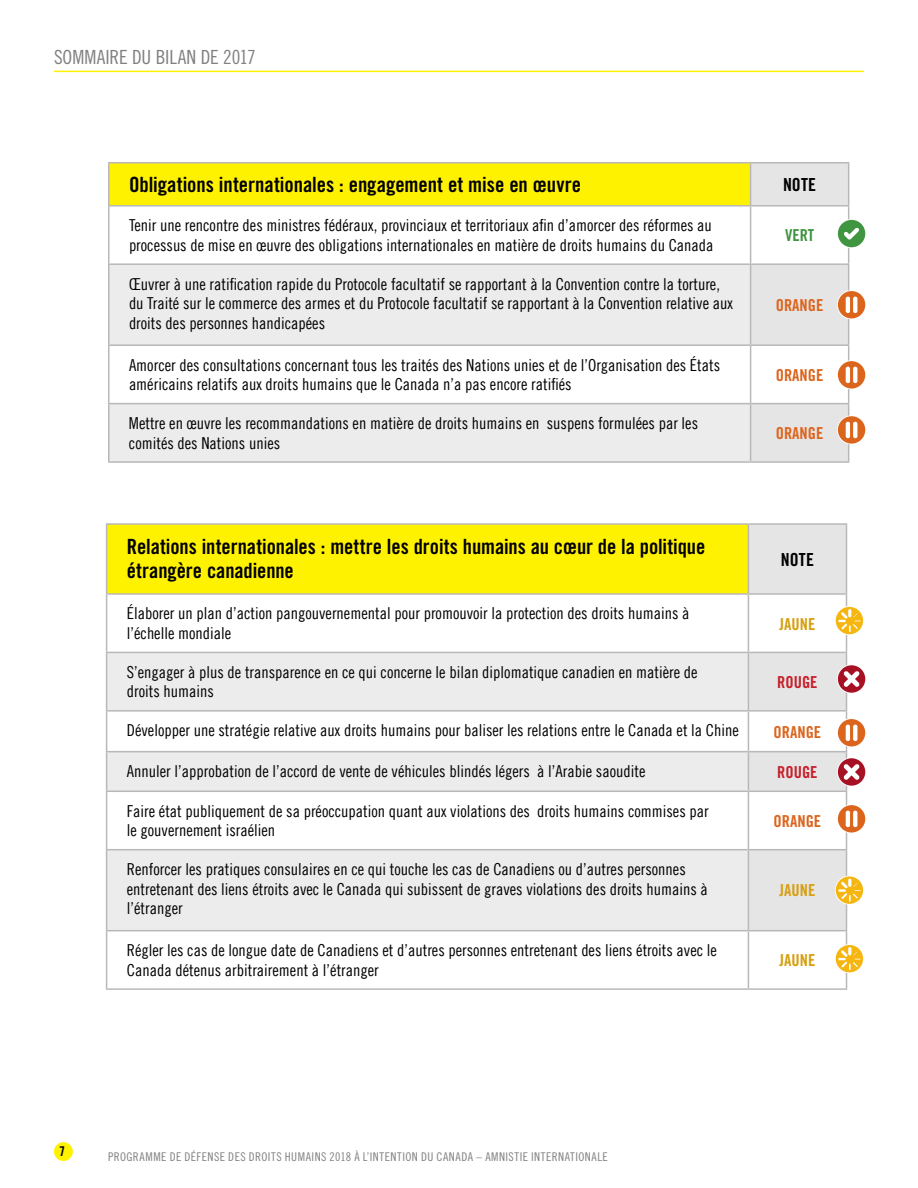
<style>
.page{position:relative;width:918px;height:1188px;background:#fff}
.page>*{position:absolute;margin:0;border:0;box-sizing:border-box;transform-origin:0 0}
.t1{font:21px/24px "Trade Gothic Bold Cond Twenty";letter-spacing:-.005em;color:#000}
.t2{font:19.5px "Trade Gothic Cond Eighteen";letter-spacing:-.005em;color:#817f80}
.t3{font:18px "Trade Gothic Bold Cond Twenty";letter-spacing:.015em;color:#000}
.t4{font:16.5px/19.5px "Amnesty Trade Gothic Cn 18";color:#000}
.t5{font:16.5px "Trade Gothic Bold Cond Twenty";color:#dc651e}
.t6{font:16.5px "Trade Gothic Bold Cond Twenty";color:#d79f10}
.t7{font:16.5px "Trade Gothic Bold Cond Twenty";color:#c7202b}
.t8{font:16.5px "Trade Gothic Bold Cond Twenty";color:#409541}
.t9{font:13.5px "Amnesty Trade Gothic Bd Cn 20";color:#000}
.t10{font:12px "Trade Gothic Cond Eighteen";letter-spacing:.04em;color:#817f80}
</style>
<div class="page">
<div style="left:54px;top:1142px;width:19px;height:19px;background:#fff200;border-radius:50%"></div>
<hr style="left:54px;top:71px;width:810px;height:1px;background:#fff200">
<div style="left:109px;top:163px;width:642px;height:43px;background:#fff200"></div>
<svg style="left:110px;top:265px;width:640px;height:196px;fill:#edecec"></svg>
<hr style="left:108px;top:162px;width:643px;height:2px;background:#b9b8b9">
<hr style="left:108px;top:164px;width:2px;height:41px;background:#b9b8b9">
<hr style="left:751px;top:162px;width:98px;height:2px;background:#b9b8b9">
<hr style="left:750px;top:164px;width:1px;height:41px;background:#b9b8b9">
<hr style="left:108px;top:205px;width:643px;height:2px;background:#b9b8b9">
<hr style="left:108px;top:207px;width:2px;height:56px;background:#b9b8b9">
<hr style="left:750px;top:207px;width:1px;height:56px;background:#b9b8b9">
<hr style="left:108px;top:263px;width:643px;height:2px;background:#b9b8b9">
<hr style="left:108px;top:265px;width:2px;height:79px;background:#b9b8b9">
<hr style="left:750px;top:265px;width:1px;height:79px;background:#b9b8b9">
<hr style="left:108px;top:344px;width:643px;height:2px;background:#b9b8b9">
<hr style="left:108px;top:346px;width:2px;height:57px;background:#b9b8b9">
<hr style="left:750px;top:346px;width:1px;height:57px;background:#b9b8b9">
<hr style="left:108px;top:403px;width:643px;height:1px;background:#b9b8b9">
<hr style="left:108px;top:404px;width:2px;height:57px;background:#b9b8b9">
<hr style="left:750px;top:404px;width:1px;height:57px;background:#b9b8b9">
<hr style="left:108px;top:461px;width:643px;height:2px;background:#b9b8b9">
<hr style="left:751px;top:461px;width:98px;height:2px;background:#b9b8b9">
<div style="left:107px;top:524px;width:641px;height:70px;background:#fff200"></div>
<svg style="left:107px;top:595px;width:641px;height:393px"></svg>
<svg style="left:107px;top:653px;width:641px;height:277px;fill:#edecec"></svg>
<hr style="left:106px;top:523px;width:642px;height:2px;background:#b9b8b9">
<hr style="left:106px;top:525px;width:1px;height:68px;background:#b9b8b9">
<hr style="left:748px;top:523px;width:99px;height:2px;background:#b9b8b9">
<hr style="left:106px;top:593px;width:642px;height:2px;background:#b9b8b9">
<hr style="left:106px;top:595px;width:1px;height:57px;background:#b9b8b9">
<hr style="left:106px;top:652px;width:642px;height:1px;background:#b9b8b9">
<hr style="left:106px;top:653px;width:1px;height:57px;background:#b9b8b9">
<hr style="left:106px;top:710px;width:642px;height:2px;background:#b9b8b9">
<hr style="left:106px;top:712px;width:1px;height:39px;background:#b9b8b9">
<hr style="left:106px;top:751px;width:642px;height:1px;background:#b9b8b9">
<hr style="left:106px;top:752px;width:1px;height:39px;background:#b9b8b9">
<hr style="left:106px;top:791px;width:642px;height:1px;background:#b9b8b9">
<hr style="left:106px;top:792px;width:1px;height:57px;background:#b9b8b9">
<hr style="left:106px;top:849px;width:642px;height:1px;background:#b9b8b9">
<hr style="left:106px;top:850px;width:1px;height:80px;background:#b9b8b9">
<hr style="left:106px;top:930px;width:642px;height:1px;background:#b9b8b9">
<hr style="left:106px;top:931px;width:1px;height:57px;background:#b9b8b9">
<hr style="left:106px;top:988px;width:642px;height:2px;background:#b9b8b9">
<hr style="left:748px;top:988px;width:99px;height:2px;background:#b9b8b9">
<div style="left:837px;top:290px;width:29px;height:29px;border:2px solid #fff;border-radius:50%"></div>
<div style="left:837px;top:360px;width:29px;height:29px;border:2px solid #fff;border-radius:50%"></div>
<div style="left:837px;top:415px;width:29px;height:30px;border:2px solid #fff;border-radius:50%"></div>
<div style="left:837px;top:718px;width:29px;height:29px;border:2px solid #fff;border-radius:50%"></div>
<div style="left:837px;top:804px;width:29px;height:29px;border:2px solid #fff;border-radius:50%"></div>
<div style="left:837px;top:219px;width:29px;height:29px;border:2px solid #fff;border-radius:50%"></div>
<svg style="left:751px;top:163px;width:114px;height:299px"></svg>
<div style="left:837px;top:757px;width:29px;height:30px;border:2px solid #fff;border-radius:50%"></div>
<div style="left:837px;top:664px;width:29px;height:30px;border:2px solid #fff;border-radius:50%"></div>
<svg style="left:748px;top:524px;width:117px;height:465px"></svg>
<p class="t2" style="left:54px;top:45px;width:203px">SOMMAIRE DU BILAN DE 2017</p>
<p class="t1" style="left:129px;top:173px;width:454px">Obligations internationales : engagement et mise en œuvre</p>
<p class="t3" style="left:783px;top:174px;width:35px">NOTE</p>
<p class="t4" style="left:129px;top:215px;width:586px">Tenir une rencontre des ministres fédéraux, provinciaux et territoriaux afin d’amorcer des réformes au processus de mise en œuvre des obligations internationales en matière de droits humains du Canada</p>
<p class="t8" style="left:785px;top:225px;width:31px">VERT</p>
<p class="t4" style="left:129px;top:274px;width:605px">Œuvrer à une ratification rapide du Protocole facultatif se rapportant à la Convention contre la torture, du Traité sur le commerce des armes et du Protocole facultatif se rapportant à la Convention relative aux droits des personnes handicapées</p>
<p class="t5" style="left:776px;top:295px;width:49px">ORANGE</p>
<p class="t4" style="left:129px;top:355px;width:593px">Amorcer des consultations concernant tous les traités des Nations unies et de l’Organisation des États américains relatifs aux droits humains que le Canada n’a pas encore ratifiés</p>
<p class="t5" style="left:776px;top:365px;width:49px">ORANGE</p>
<p class="t4" style="left:129px;top:413px;width:571px">Mettre en œuvre les recommandations en matière de droits humains en suspens formulées par les comités des Nations unies</p>
<p class="t5" style="left:776px;top:423px;width:49px">ORANGE</p>
<p class="t1" style="left:127px;top:534px;width:580px">Relations internationales : mettre les droits humains au cœur de la politique étrangère canadienne</p>
<p class="t4" style="left:127px;top:604px;width:564px">Élaborer un plan d’action pangouvernemental pour promouvoir la protection des droits humains à l’échelle mondiale</p>
<p class="t3" style="left:781px;top:549px;width:35px">NOTE</p>
<p class="t6" style="left:780px;top:614px;width:37px">JAUNE</p>
<p class="t4" style="left:127px;top:662px;width:572px">S’engager à plus de transparence en ce qui concerne le bilan diplomatique canadien en matière de droits humains</p>
<p class="t7" style="left:777px;top:672px;width:42px">ROUGE</p>
<p class="t4" style="left:127px;top:720px;width:614px">Développer une stratégie relative aux droits humains pour baliser les relations entre le Canada et la Chine</p>
<p class="t5" style="left:774px;top:722px;width:49px">ORANGE</p>
<p class="t4" style="left:127px;top:761px;width:520px">Annuler l’approbation de l’accord de vente de véhicules blindés légers à l’Arabie saoudite</p>
<p class="t7" style="left:777px;top:762px;width:42px">ROUGE</p>
<p class="t4" style="left:127px;top:801px;width:583px">Faire état publiquement de sa préoccupation quant aux violations des droits humains commises par le gouvernement israélien</p>
<p class="t5" style="left:774px;top:811px;width:49px">ORANGE</p>
<p class="t4" style="left:127px;top:859px;width:582px">Renforcer les pratiques consulaires en ce qui touche les cas de Canadiens ou d’autres personnes entretenant des liens étroits avec le Canada qui subissent de graves violations des droits humains à l’étranger</p>
<p class="t6" style="left:780px;top:881px;width:37px">JAUNE</p>
<p class="t4" style="left:127px;top:940px;width:592px">Régler les cas de longue date de Canadiens et d’autres personnes entretenant des liens étroits avec le<br>Canada détenus arbitrairement à l’étranger</p>
<p class="t6" style="left:780px;top:950px;width:37px">JAUNE</p>
<p class="t9" style="left:59px;top:1143px;width:7px">7</p>
<p class="t10" style="left:108px;top:1150px;width:501px">PROGRAMME DE DÉFENSE DES DROITS HUMAINS 2018 À L’INTENTION DU CANADA – AMNISTIE INTERNATIONALE</p>
</div>
